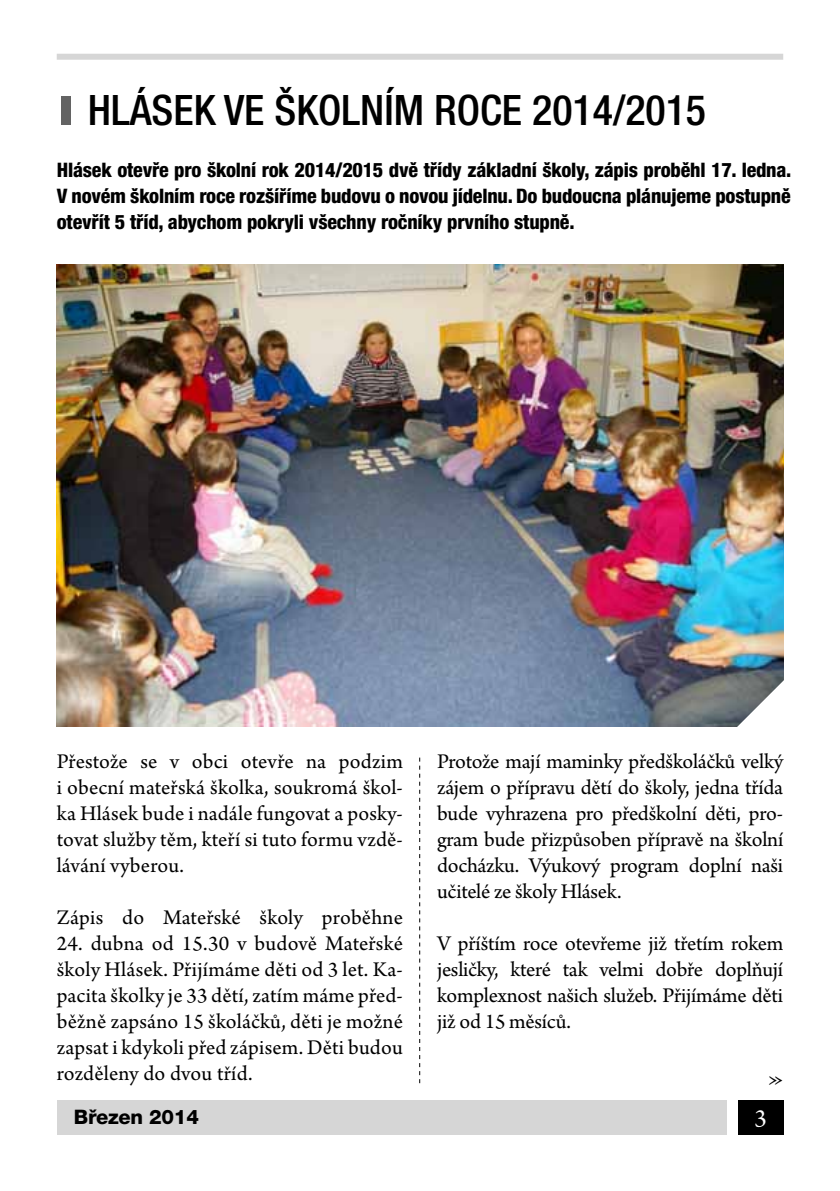
<style>
.page{position:relative;width:840px;height:1191px;background:#fff}
.page>*{position:absolute;margin:0;border:0;box-sizing:border-box;transform-origin:0 0}
.t1{font:500 condensed 42px "Helvetica Neue LT Pro";color:#000}
.t2{font:26px "Arno Pro";color:#fff}
.t3{font:26px "Arno Pro";color:#000}
.t4{font:22px/26px "Arno Pro";color:#000;text-align:justify}
.t5{font:800 condensed 20px/26px "Helvetica Neue LT Pro";letter-spacing:-.01em;color:#000;text-align:justify}
.t6{font:800 20px "Helvetica Neue LT Pro";letter-spacing:-.01em;color:#000}
.s1{font-size:40px;color:#636363}
</style>
<div class="page">
<div style="left:57px;top:1100px;width:669px;height:34px;background:#d6d6d6"></div>
<div style="left:57px;top:54px;width:725px;height:6px;background:#d6d6d6"></div>
<div style="left:737px;top:1100px;width:45px;height:34px;background:#000"></div>
<img style="left:57px;top:265px;width:725px;height:462px">
<svg style="left:725px;top:668px;width:59px;height:59px"></svg>
<svg style="left:419px;top:757px;width:1px;height:326px"></svg>
<h1 class="t1" style="left:57px;top:85px;width:650px"><span class="s1">I</span> HLÁSEK VE ŠKOLNÍM ROCE 2014/2015</h1>
<p class="t5" style="left:57px;top:156px;width:735px">Hlásek otevře pro školní rok 2014/2015 dvě třídy základní školy, zápis proběhl 17. ledna.<br>V novém školním roce rozšíříme budovu o novou jídelnu. Do budoucna plánujeme postupně otevřít 5 tříd, abychom pokryli všechny ročníky prvního stupně.</p>
<p class="t4" style="left:57px;top:750px;width:347px">Přestože se v obci otevře na podzim i obecní mateřská školka, soukromá škol&shy;ka Hlásek bude i nadále fungovat a posky&shy;tovat služby těm, kteří si tuto formu vzdě&shy;lávání vyberou.</p>
<p class="t4" style="left:57px;top:906px;width:347px">Zápis do Mateřské školy proběhne</p>
<p class="t4" style="left:57px;top:932px;width:347px">24. dubna od 15.30 v budově Mateřské školy Hlásek. Přijímáme děti od 3 let. Ka&shy;pacita školky je 33 dětí, zatím máme před&shy;běžně zapsáno 15 školáčků, děti je možné zapsat i kdykoli před zápisem. Děti budou rozděleny do dvou tříd.</p>
<p class="t4" style="left:437px;top:750px;width:347px">Protože mají maminky předškoláčků velký zájem o přípravu dětí do školy, jedna třída bude vyhrazena pro předškolní děti, pro&shy;gram bude přizpůsoben přípravě na školní docházku. Výukový program doplní naši učitelé ze školy Hlásek.</p>
<p class="t4" style="left:437px;top:932px;width:347px">V příštím roce otevřeme již třetím rokem jesličky, které tak velmi dobře doplňují komplexnost našich služeb. Přijímáme děti již od 15 měsíců.</p>
<p class="t3" style="left:766px;top:1065px;width:18px">»</p>
<p class="t6" style="left:74px;top:1105px;width:127px">Březen 2014</p>
<p class="t2" style="left:753px;top:1103px;width:14px">3</p>
</div>
